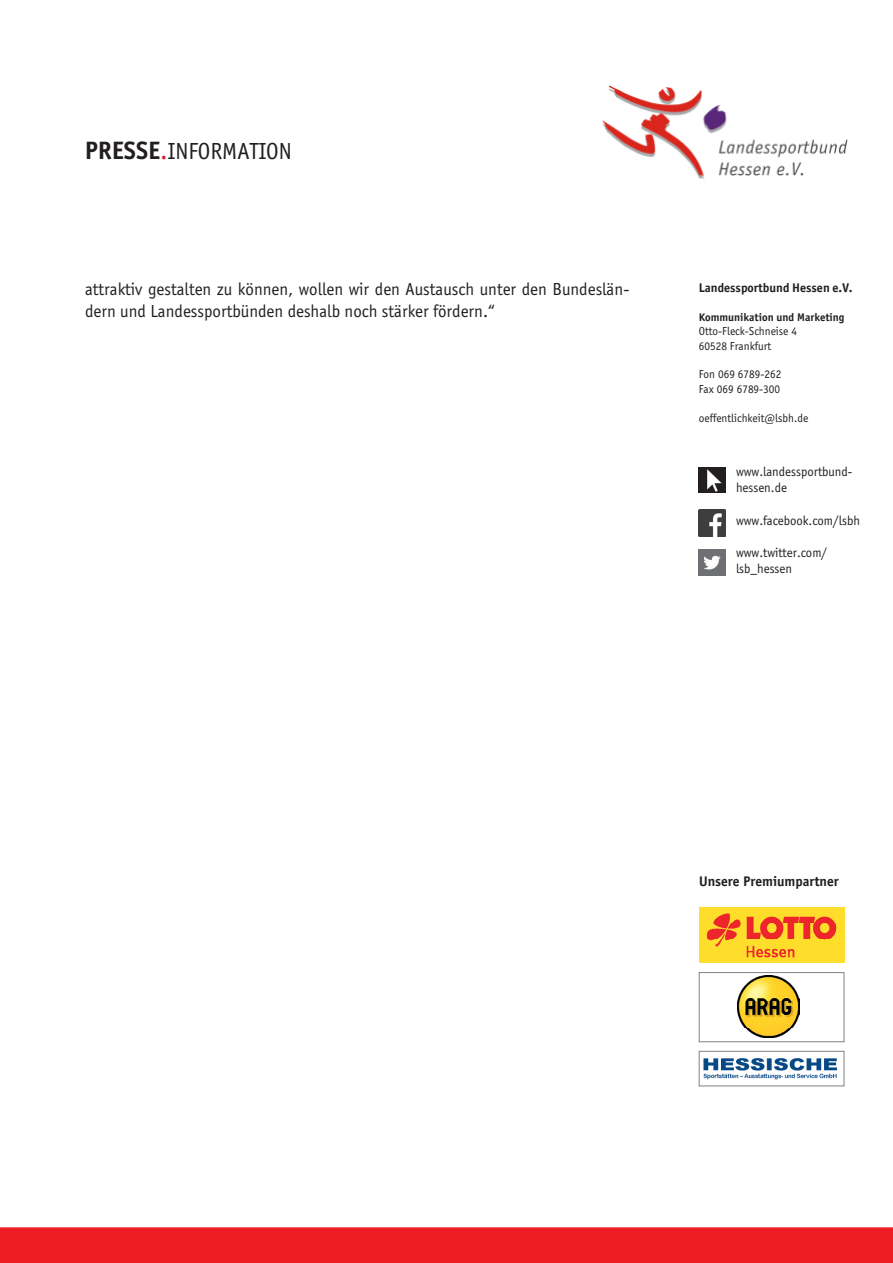
<style>
.page{position:relative;width:893px;height:1263px;background:#fff}
.page>*{position:absolute;margin:0;border:0;box-sizing:border-box;transform-origin:0 0}
.t1{font:24px "Sportiv";color:#231f20}
.Grundtext{font:18px/21.6px "Sportiv";color:#231f20}
.t2{font:700 15px "Sportiv";color:#231f20}
.t3{font:13.5px/16.2px "Sportiv";color:#231f20}
.t4{font:700 13.5px "Sportiv";color:#231f20}
.t5{font:12px/14.4px "Sportiv";color:#231f20}
.t6{font:700 12px "Sportiv";color:#231f20}
.s1{font-weight:700;font-size:27px}
.s2{font-size:27px;color:#d1232a}
</style>
<div class="page">
<div style="left:0;top:1227px;width:893px;height:36px;background:#ee1d23"></div>
<img style="left:602px;top:85px;width:246px;height:94px">
<img style="left:699px;top:908px;width:145px;height:54px">
<img style="left:738px;top:975px;width:62px;height:62px">
<div style="left:699px;top:972px;width:145px;height:70px;border:1px solid #808285"></div>
<img style="left:703px;top:1058px;width:134px;height:22px">
<div style="left:699px;top:1051px;width:145px;height:35px;border:1px solid #808285"></div>
<img style="left:699px;top:549px;width:26px;height:27px">
<img style="left:699px;top:510px;width:26px;height:26px">
<img style="left:699px;top:467px;width:26px;height:26px">
<h1 class="t1" style="left:85px;top:138px;width:209px"><span class="s1">PRESSE</span><span class="s2">.</span>INFORMATION</h1>
<p class="Grundtext" style="left:85px;top:279px;width:546px">attraktiv gestalten zu können, wollen wir den Austausch unter den Bundeslän&shy;dern und Landessportbünden deshalb noch stärker fördern.“</p>
<p class="t4" style="left:699px;top:280px;width:155px">Landessportbund Hessen e.V.</p>
<p class="t6" style="left:699px;top:310px;width:147px">Kommunikation und Marketing</p>
<p class="t5" style="left:699px;top:324px;width:100px">Otto-Fleck-Schneise 4<br>60528 Frankfurt</p>
<p class="t5" style="left:699px;top:367px;width:84px">Fon 069 6789-262<br>Fax 069 6789-300</p>
<p class="t5" style="left:699px;top:410px;width:111px">oeffentlichkeit@lsbh.de</p>
<p class="t3" style="left:736px;top:464px;width:118px">www.landessportbund&shy;hessen.de</p>
<p class="t3" style="left:736px;top:512px;width:125px">www.facebook.com/lsbh</p>
<p class="t3" style="left:736px;top:545px;width:93px">www.twitter.com/ lsb_hessen</p>
<p class="t2" style="left:699px;top:872px;width:141px">Unsere Premiumpartner</p>
</div>
